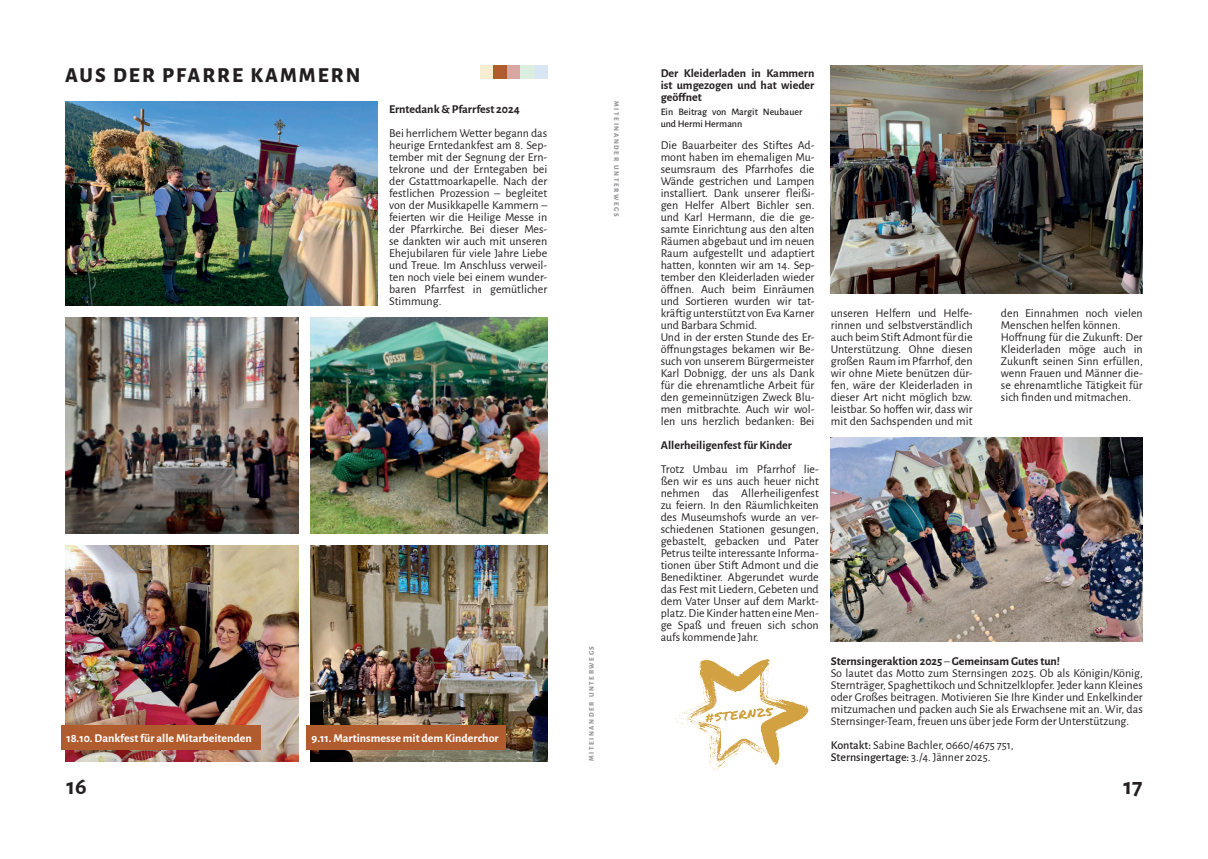
<style>
.page{position:relative;width:1208px;height:859px;background:#fff}
.page>*{position:absolute;margin:0;border:0;box-sizing:border-box;transform-origin:0 0}
.t1{font:700 24px "Alegreya Sans";color:#231f20}
.Body_Text{font:800 21px "Alegreya Sans";letter-spacing:.1em;color:#231f20}
.Body_Text-2{font:12px/12px "Alegreya Sans";color:#231f20;text-align:justify}
.Body_Text-3{font:700 12px/12px "Alegreya Sans";color:#231f20;text-align:justify}
.Body_Text-4{font:700 12px "Alegreya Sans";color:#fff}
.Body_Text-5{font:500 12px "Alegreya Sans";color:#231f20}
.Body_Text-6{font:500 10px/12px "Alegreya Sans";color:#231f20}
.t2{font:800 7px "Alegreya Sans";letter-spacing:.23em;color:#939598}
.s1{font-weight:400}
.s2{font-weight:500}
</style>
<div class="page">
<div style="left:480px;top:65px;width:13px;height:14px;background:#f8edd1"></div>
<div style="left:493px;top:65px;width:14px;height:14px;background:#b15c2f"></div>
<div style="left:507px;top:65px;width:13px;height:14px;background:#d9a7a1"></div>
<div style="left:520px;top:65px;width:14px;height:14px;background:#dceedf"></div>
<div style="left:534px;top:65px;width:13px;height:14px;background:#d9e5f4"></div>
<img style="left:65px;top:101px;width:312px;height:204px">
<img style="left:65px;top:317px;width:233px;height:216px">
<img style="left:310px;top:317px;width:237px;height:216px">
<img style="left:65px;top:545px;width:233px;height:216px">
<div style="left:61px;top:725px;width:199px;height:24px;background:#b15c2f"></div>
<img style="left:831px;top:65px;width:311px;height:228px">
<img style="left:310px;top:545px;width:237px;height:216px">
<img style="left:675px;top:658px;width:134px;height:113px">
<div style="left:306px;top:725px;width:199px;height:24px;background:#b15c2f"></div>
<img style="left:831px;top:437px;width:311px;height:204px">
<p class="Body_Text" style="left:65px;top:59px;width:297px">AUS DER PFARRE KAMMERN</p>
<p class="Body_Text-3" style="left:660px;top:66px;width:155px">Der Kleiderladen in Kammern ist umgezogen und hat wieder geöffnet</p>
<p class="Body_Text-2" style="left:660px;top:139px;width:155px">Die Bauarbeiter des Stiftes Ad&shy;mont haben im ehemaligen Mu&shy;seumsraum des Pfarrhofes die Wände gestrichen und Lampen installiert. Dank unserer fleißi&shy;gen Helfer Albert Bichler sen. und Karl Hermann, die die ge&shy;samte Einrichtung aus den alten Räumen abgebaut und im neuen Raum aufgestellt und adaptiert hatten, konnten wir am 14. Sep&shy;tember den Kleiderladen wieder öffnen. Auch beim Einräumen und Sortieren wurden wir tat&shy;kräftig unterstützt von Eva Karner und Barbara Schmid.</p>
<p class="Body_Text-2" style="left:660px;top:331px;width:155px">Und in der ersten Stunde des Er&shy;öffnungstages bekamen wir Be&shy;such von unserem Bürgermeister Karl Dobnigg, der uns als Dank für die ehrenamtliche Arbeit für den gemeinnützigen Zweck Blu&shy;men mitbrachte. Auch wir wol&shy;len uns herzlich bedanken: Bei</p>
<p class="t2" style="left:621px;top:101px;width:117px;rotate:90deg">MITEINANDER UNTERWEGS</p>
<p class="Body_Text-3" style="left:389px;top:102px;width:132px">Erntedank &amp; Pfarrfest 2024</p>
<p class="Body_Text-2" style="left:389px;top:127px;width:160px">Bei herrlichem Wetter begann das heurige Erntedankfest am 8. Sep&shy;tember mit der Segnung der Ern&shy;tekrone und der Erntegaben bei der Gstattmoarkapelle. Nach der festlichen Prozession – begleitet von der Musikkapelle Kammern – feierten wir die Heilige Messe in der Pfarrkirche. Bei dieser Mes&shy;se dankten wir auch mit unseren Ehejubilaren für viele Jahre Liebe und Treue. Im Anschluss verweil&shy;ten noch viele bei einem wunder&shy;baren Pfarrfest in gemütlicher Stimmung.</p>
<p class="Body_Text-6" style="left:660px;top:105px;width:143px">Ein Beitrag von Margit Neubauer und Hermi Hermann</p>
<p class="Body_Text-4" style="left:66px;top:729px;width:187px">18.10. Dankfest für alle Mitarbeitenden</p>
<p class="Body_Text-4" style="left:311px;top:729px;width:189px">9.11. Martinsmesse mit dem Kinderchor</p>
<p class="t2" style="left:586px;top:761px;width:117px;rotate:-90deg">MITEINANDER UNTERWEGS</p>
<p class="Body_Text-3" style="left:660px;top:438px;width:133px">Allerheiligenfest für Kinder</p>
<p class="Body_Text-2" style="left:660px;top:463px;width:160px">Trotz Umbau im Pfarrhof lie&shy;ßen wir es uns auch heuer nicht nehmen das Allerheiligenfest zu feiern. In den Räumlichkeiten des Museumshofs wurde an ver&shy;schiedenen Stationen gesungen, gebastelt, gebacken und Pater Petrus teilte interessante Informa&shy;tionen über Stift Admont und die Benediktiner. Abgerundet wurde das Fest mit Liedern, Gebeten und dem Vater Unser auf dem Markt&shy;platz. Die Kinder hatten eine Men&shy;ge Spaß und freuen sich schon aufs kommende Jahr.</p>
<p class="Body_Text-2" style="left:831px;top:307px;width:143px">unseren Helfern und Helfe&shy;rinnen und selbstverständlich auch beim Stift Admont für die Unterstützung. Ohne diesen großen Raum im Pfarrhof, den wir ohne Miete benützen dür&shy;fen, wäre der Kleiderladen in dieser Art nicht möglich bzw. leistbar. So hoffen wir, dass wir mit den Sachspenden und mit</p>
<p class="Body_Text-2" style="left:1001px;top:307px;width:143px">den Einnahmen noch vielen<br>Menschen helfen können.</p>
<p class="Body_Text-2" style="left:1001px;top:331px;width:143px">Hoffnung für die Zukunft: Der Kleiderladen möge auch in Zukunft seinen Sinn erfüllen, wenn Frauen und Männer die&shy;se ehrenamtliche Tätigkeit für sich finden und mitmachen.</p>
<p class="Body_Text-3" style="left:831px;top:654px;width:231px">Sternsingeraktion 2025 <span class="s1">–</span> Gemeinsam Gutes tun!</p>
<p class="Body_Text-2" style="left:831px;top:667px;width:313px">So lautet das Motto zum Sternsingen 2025. Ob als Königin/König, Sternträger, Spaghettikoch und Schnitzelklopfer. Jeder kann Kleines oder Großes beitragen. Motivieren Sie Ihre Kinder und Enkelkinder mitzumachen und packen auch Sie als Erwachsene mit an. Wir, das Sternsinger-Team, freuen uns über jede Form der Unterstützung.</p>
<p class="Body_Text-2" style="left:831px;top:739px;width:184px"><span class="s2">Kontakt:</span> Sabine Bachler, 0660/4675 751,</p>
<p class="Body_Text-5" style="left:831px;top:749px;width:161px">Sternsingertage: <span class="s1">3./4. Jänner 2025.</span></p>
<h1 class="t1" style="left:66px;top:768px;width:22px">16</h1>
<h1 class="t1" style="left:1123px;top:768px;width:21px">17</h1>
</div>
